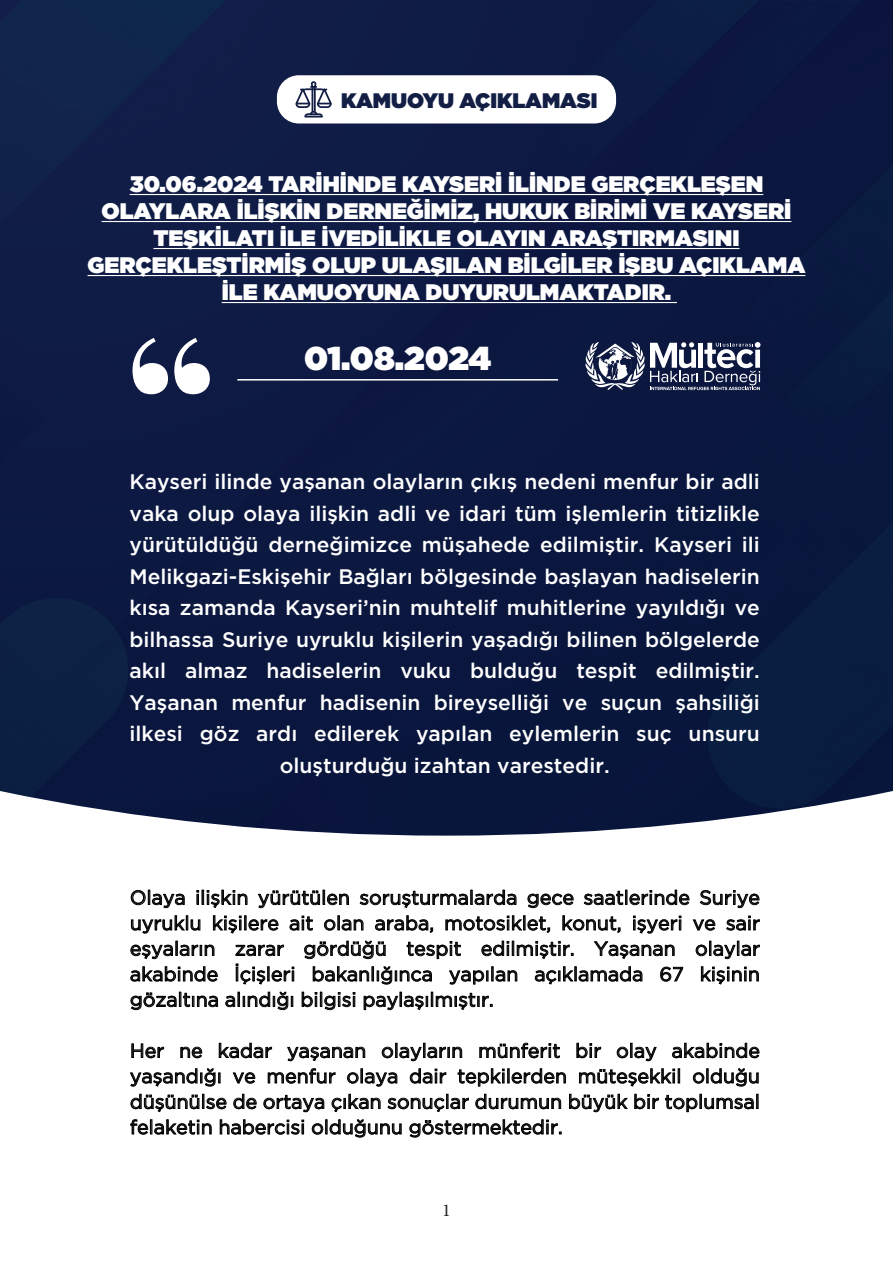
<style>
.page{position:relative;width:893px;height:1263px;background:#fff}
.page>*{position:absolute;margin:0;border:0;box-sizing:border-box;transform-origin:0 0}
.t1{font:900 33px "Gotham";letter-spacing:-.01em;color:#fff}
.t2{font:900 22.5px/27px "Gotham";color:#fff;text-align:center}
.t3{font:21px/31.5px "Gotham Medium TR";color:#fff;text-align:center}
.t4{font:900 21px "Gotham";color:#131e45}
.t5{font:19.5px/25.5px "Gotham Book TR";color:#231f20;text-align:justify}
.t6{font:18px "Minion Pro";color:#231f20}
</style>
<div class="page">
<img style="left:0;top:0;width:893px;height:836px">
<svg style="left:585px;top:342px;width:175px;height:48px"></svg>
<hr style="left:237px;top:379px;width:321px;height:2px;background:#fff">
<svg style="left:132px;top:338px;width:78px;height:56px"></svg>
<div style="left:277px;top:75px;width:339px;height:48px;background:#fff;border-radius:22px"></div>
<svg style="left:295px;top:81px;width:37px;height:37px"></svg>
<svg style="left:131px;top:890px;width:53px;height:18px"></svg>
<svg style="left:197px;top:890px;width:50px;height:18px"></svg>
<svg style="left:258px;top:890px;width:91px;height:18px"></svg>
<svg style="left:360px;top:890px;width:156px;height:18px"></svg>
<svg style="left:528px;top:894px;width:45px;height:14px"></svg>
<svg style="left:584px;top:890px;width:105px;height:15px"></svg>
<svg style="left:700px;top:890px;width:59px;height:18px"></svg>
<svg style="left:131px;top:915px;width:69px;height:18px"></svg>
<svg style="left:213px;top:915px;width:65px;height:18px"></svg>
<svg style="left:290px;top:916px;width:23px;height:14px"></svg>
<svg style="left:324px;top:916px;width:39px;height:14px"></svg>
<svg style="left:375px;top:915px;width:58px;height:17px"></svg>
<svg style="left:446px;top:915px;width:104px;height:17px"></svg>
<svg style="left:563px;top:915px;width:57px;height:17px"></svg>
<svg style="left:633px;top:916px;width:48px;height:17px"></svg>
<svg style="left:693px;top:919px;width:22px;height:11px"></svg>
<svg style="left:726px;top:916px;width:33px;height:14px"></svg>
<svg style="left:131px;top:941px;width:83px;height:18px"></svg>
<svg style="left:236px;top:945px;width:48px;height:11px"></svg>
<svg style="left:304px;top:941px;width:81px;height:18px"></svg>
<svg style="left:407px;top:941px;width:54px;height:18px"></svg>
<svg style="left:482px;top:941px;width:91px;height:18px"></svg>
<svg style="left:594px;top:942px;width:80px;height:17px"></svg>
<svg style="left:696px;top:941px;width:63px;height:18px"></svg>
<svg style="left:131px;top:966px;width:86px;height:15px"></svg>
<svg style="left:236px;top:964px;width:58px;height:20px"></svg>
<svg style="left:313px;top:966px;width:119px;height:18px"></svg>
<svg style="left:449px;top:967px;width:68px;height:17px"></svg>
<svg style="left:535px;top:966px;width:107px;height:18px"></svg>
<svg style="left:660px;top:967px;width:23px;height:14px"></svg>
<svg style="left:701px;top:966px;width:58px;height:18px"></svg>
<svg style="left:131px;top:992px;width:87px;height:18px"></svg>
<svg style="left:226px;top:992px;width:67px;height:18px"></svg>
<svg style="left:302px;top:992px;width:53px;height:18px"></svg>
<svg style="left:364px;top:992px;width:128px;height:18px"></svg>
<svg style="left:132px;top:1044px;width:32px;height:14px"></svg>
<svg style="left:181px;top:1047px;width:21px;height:11px"></svg>
<svg style="left:219px;top:1043px;width:53px;height:15px"></svg>
<svg style="left:288px;top:1047px;width:77px;height:14px"></svg>
<svg style="left:382px;top:1043px;width:80px;height:18px"></svg>
<svg style="left:480px;top:1043px;width:79px;height:15px"></svg>
<svg style="left:577px;top:1043px;width:24px;height:15px"></svg>
<svg style="left:617px;top:1043px;width:39px;height:18px"></svg>
<svg style="left:672px;top:1043px;width:87px;height:15px"></svg>
<svg style="left:130px;top:1068px;width:90px;height:18px"></svg>
<svg style="left:233px;top:1072px;width:22px;height:11px"></svg>
<svg style="left:268px;top:1068px;width:67px;height:15px"></svg>
<svg style="left:347px;top:1069px;width:50px;height:17px"></svg>
<svg style="left:410px;top:1068px;width:36px;height:15px"></svg>
<svg style="left:458px;top:1068px;width:108px;height:18px"></svg>
<svg style="left:579px;top:1068px;width:101px;height:18px"></svg>
<svg style="left:693px;top:1068px;width:65px;height:18px"></svg>
<svg style="left:131px;top:1094px;width:95px;height:18px"></svg>
<svg style="left:234px;top:1094px;width:22px;height:15px"></svg>
<svg style="left:264px;top:1095px;width:60px;height:17px"></svg>
<svg style="left:332px;top:1094px;width:48px;height:18px"></svg>
<svg style="left:388px;top:1094px;width:81px;height:18px"></svg>
<svg style="left:476px;top:1094px;width:85px;height:15px"></svg>
<svg style="left:569px;top:1094px;width:58px;height:18px"></svg>
<svg style="left:635px;top:1094px;width:24px;height:15px"></svg>
<svg style="left:665px;top:1094px;width:93px;height:18px"></svg>
<svg style="left:131px;top:1119px;width:80px;height:15px"></svg>
<svg style="left:220px;top:1119px;width:84px;height:15px"></svg>
<svg style="left:312px;top:1119px;width:89px;height:18px"></svg>
<svg style="left:410px;top:1119px;width:151px;height:18px"></svg>
<hr style="left:130px;top:194px;width:633px;height:1px;background:#fff">
<hr style="left:102px;top:221px;width:689px;height:1px;background:#fff">
<hr style="left:153px;top:248px;width:586px;height:1px;background:#fff">
<hr style="left:88px;top:275px;width:717px;height:1px;background:#fff">
<hr style="left:222px;top:302px;width:455px;height:1px;background:#fff">
<p class="t4" style="left:341px;top:86px;width:258px">KAMUOYU AÇIKLAMASI</p>
<p class="t2" style="left:88px;top:170px;width:719px">30.06.2024 TARİHİNDE KAYSERİ İLİNDE GERÇEKLEŞEN OLAYLARA İLİŞKİN DERNEĞİMİZ, HUKUK BİRİMİ VE KAYSERİ TEŞKİLATI İLE İVEDİLİKLE OLAYIN ARAŞTIRMASINI GERÇEKLEŞTİRMİŞ OLUP ULAŞILAN BİLGİLER İŞBU AÇIKLAMA İLE KAMUOYUNA DUYURULMAKTADIR.</p>
<h1 class="t1" style="left:304px;top:334px;width:189px">01.08.2024</h1>
<p class="t3" style="left:130px;top:465px;width:632px">Kayseri ilinde yaşanan olayların çıkış nedeni menfur bir adli vaka olup olaya ilişkin adli ve idari tüm işlemlerin titizlikle yürütüldüğü derneğimizce müşahede edilmiştir. Kayseri ili Melikgazi-Eskişehir Bağları bölgesinde başlayan hadiselerin kısa zamanda Kayseri’nin muhtelif muhitlerine yayıldığı ve bilhassa Suriye uyruklu kişilerin yaşadığı bilinen bölgelerde akıl almaz hadiselerin vuku bulduğu tespit edilmiştir.<br>Yaşanan menfur hadisenin bireyselliği ve suçun şahsiliği ilkesi göz ardı edilerek yapılan eylemlerin suç unsuru oluşturduğu izahtan varestedir.</p>
<p class="t5" style="left:130px;top:884px;width:631px">Olaya ilişkin yürütülen soruşturmalarda gece saatlerinde Suriye uyruklu kişilere ait olan araba, motosiklet, konut, işyeri ve sair eşyaların zarar gördüğü tespit edilmiştir. Yaşanan olaylar akabinde İçişleri bakanlığınca yapılan açıklamada 67 kişinin gözaltına alındığı bilgisi paylaşılmıştır.</p>
<p class="t5" style="left:130px;top:1037px;width:631px">Her ne kadar yaşanan olayların münferit bir olay akabinde yaşandığı ve menfur olaya dair tepkilerden müteşekkil olduğu düşünülse de ortaya çıkan sonuçlar durumun büyük bir toplumsal felaketin habercisi olduğunu göstermektedir.</p>
<p class="t6" style="left:442px;top:1198px;width:10px">1</p>
</div>
